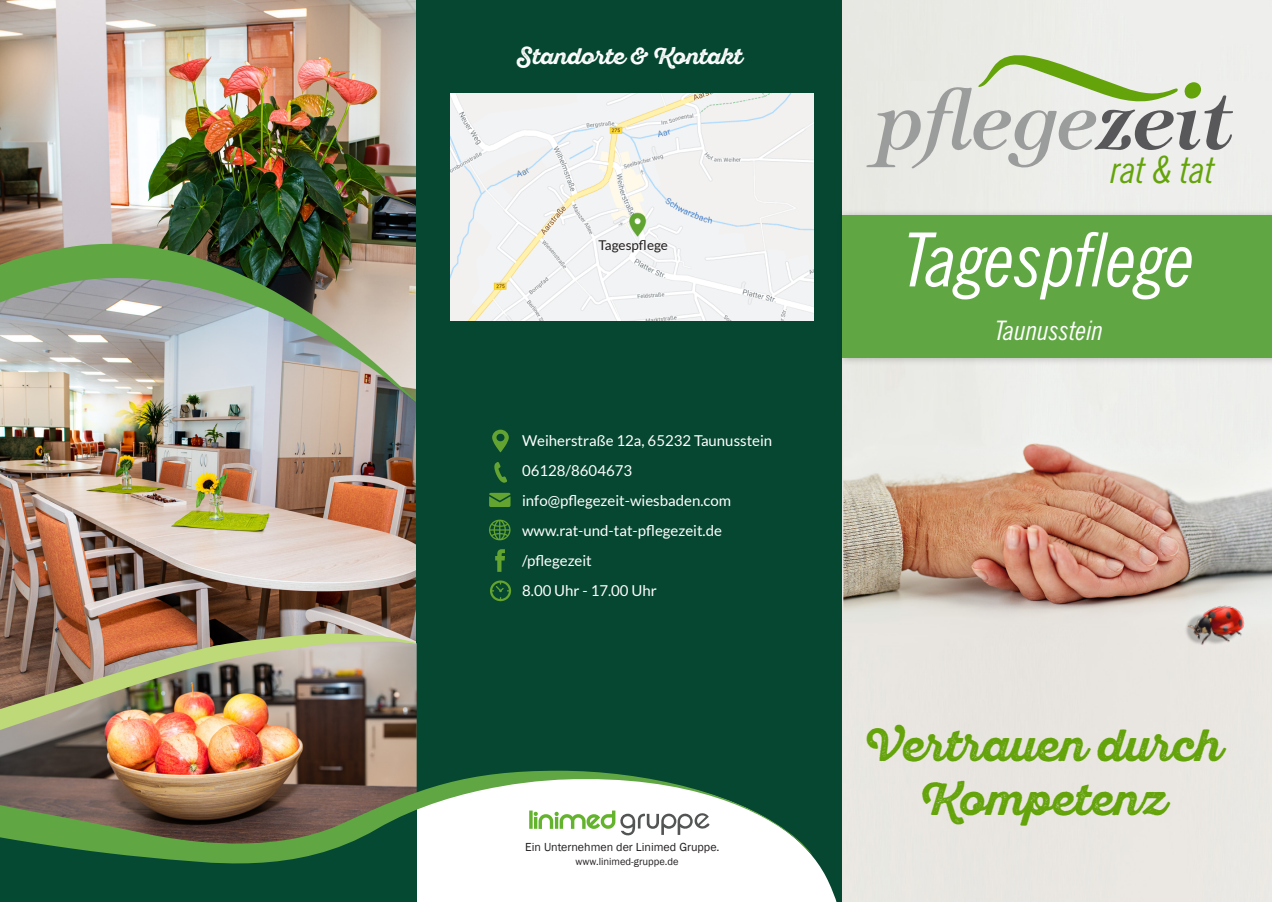
<style>
.page{position:relative;width:1272px;height:902px;background:#fff}
.page>*{position:absolute;margin:0;border:0;box-sizing:border-box;transform-origin:0 0}
.t1{font:italic condensed 75px "News Gothic BT";color:#fff}
.t2{font:700 45px/54px "Sant Elia Rough";color:#64a30a;text-align:center}
.t3{font:italic condensed 37.5px "News Gothic BT";color:#64a30a}
.t4{font:italic condensed 27px "News Gothic BT";color:#fff}
.t5{font:700 22.5px "Sant Elia Rough Alt";color:#fff}
.t6{font:15px/30px "Lato";color:#fff}
.t7{font:13.5px "Lato";color:#231f20}
.t8{font:12px "Franklin Gothic";color:#231f20}
.t9{font:10.5px "Franklin Gothic";color:#231f20}
</style>
<div class="page">
<img style="left:0;top:0;width:416px;height:231px">
<img style="left:0;top:486px;width:416px;height:147px">
<img style="left:0;top:231px;width:416px;height:255px">
<svg style="left:842px;top:0;width:429px;height:901px;background:#e1d8d0"></svg>
<div style="left:416px;top:0;width:426px;height:775px;background:#054731"></div>
<svg style="left:416px;top:775px;width:448px;height:126px"></svg>
<div style="left:0;top:808px;width:416px;height:93px;background:#064932"></div>
<svg style="left:866px;top:55px;width:366px;height:117px;background:#d3d7cc"></svg>
<div style="left:837px;top:209px;width:434px;height:156px;background:#231f20;opacity:.25"></div>
<div style="left:842px;top:215px;width:429px;height:142px;background:#60a744"></div>
<img style="left:1180px;top:593px;width:73px;height:64px">
<svg style="left:489px;top:493px;width:21px;height:14px"></svg>
<svg style="left:489px;top:519px;width:21px;height:21px"></svg>
<svg style="left:495px;top:549px;width:10px;height:22px"></svg>
<svg style="left:492px;top:429px;width:17px;height:23px"></svg>
<svg style="left:494px;top:462px;width:13px;height:20px"></svg>
<svg style="left:490px;top:580px;width:21px;height:21px"></svg>
<svg style="left:416px;top:733px;width:396px;height:164px"></svg>
<img style="left:0;top:633px;width:417px;height:238px">
<svg style="left:529px;top:810px;width:180px;height:25px"></svg>
<img style="left:451px;top:94px;width:362px;height:226px">
<h3 class="t5" style="left:517px;top:43px;width:226px">Standorte &amp; Kontakt</h3>
<p class="t7" style="left:598px;top:238px;width:71px">Tagespflege</p>
<p class="t6" style="left:522px;top:425px;width:252px">Weiherstraße 12a, 65232 Taunusstein<br>06128/8604673 info@pflegezeit-wiesbaden.com www.rat-und-tat-pflegezeit.de /pflegezeit<br>8.00 Uhr - 17.00 Uhr</p>
<p class="t8" style="left:525px;top:839px;width:196px">Ein Unternehmen der Linimed Gruppe.</p>
<p class="t9" style="left:575px;top:855px;width:105px">www.linimed-gruppe.de</p>
<h3 class="t3" style="left:1110px;top:147px;width:105px">rat &amp; tat</h3>
<h1 class="t1" style="left:903px;top:214px;width:294px">Tagespflege</h1>
<h3 class="t4" style="left:995px;top:314px;width:110px">Taunusstein</h3>
<h2 class="t2" style="left:863px;top:718px;width:359px">Vertrauen durch<br>Kompetenz</h2>
</div>
